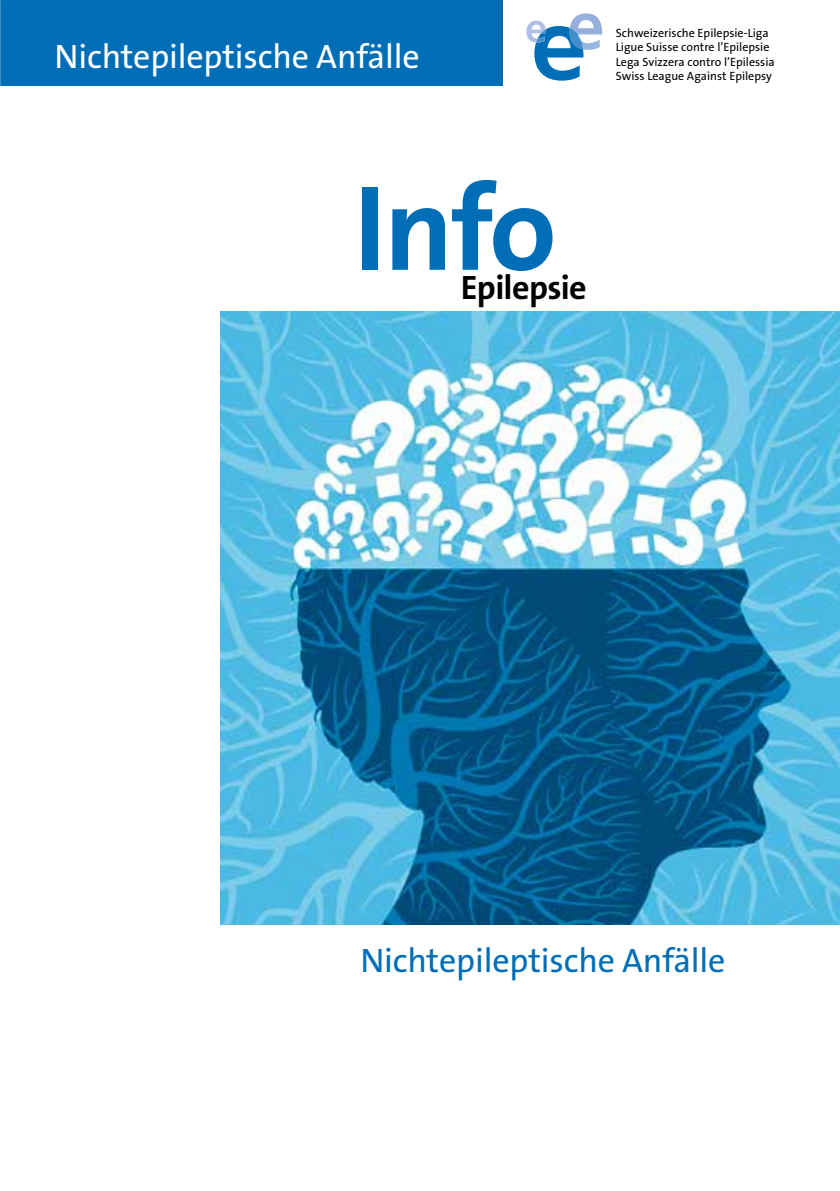
<style>
.page{position:relative;width:840px;height:1191px;background:#fff}
.page>*{position:absolute;margin:0;border:0;box-sizing:border-box;transform-origin:0 0}
.t1{font:700 121.6px "The Sans B W7";color:#006eb7}
.t2{font:34px "The Sans B W5 Plain";letter-spacing:-.005em;color:#fff}
.t3{font:34px "The Sans B W5 Plain";letter-spacing:-.005em;color:#006eb7}
.t4{font:700 34px "The Sans B W7";letter-spacing:-.02em;color:#000}
.t5{font:12px/14.4px "The Sans B W5 Plain";color:#000}
</style>
<div class="page">
<div style="left:0;top:0;width:502px;height:85px;background:#006eb7"></div>
<img style="left:220px;top:312px;width:619px;height:612px">
<svg style="left:526px;top:13px;width:76px;height:68px"></svg>
<h2 class="t2" style="left:54px;top:35px;width:366px">Nichtepileptische Anfälle</h2>
<p class="t5" style="left:615px;top:26px;width:160px">Schweizerische Epilepsie-Liga<br>Ligue Suisse contre l’Epilepsie<br>Lega Svizzera contro l’Epilessia<br>Swiss League Against Epilepsy</p>
<h1 class="t1" style="left:353px;top:151px;width:204px">Info</h1>
<h2 class="t4" style="left:460px;top:266px;width:127px">Epilepsie</h2>
<h2 class="t3" style="left:360px;top:939px;width:366px">Nichtepileptische Anfälle</h2>
</div>
